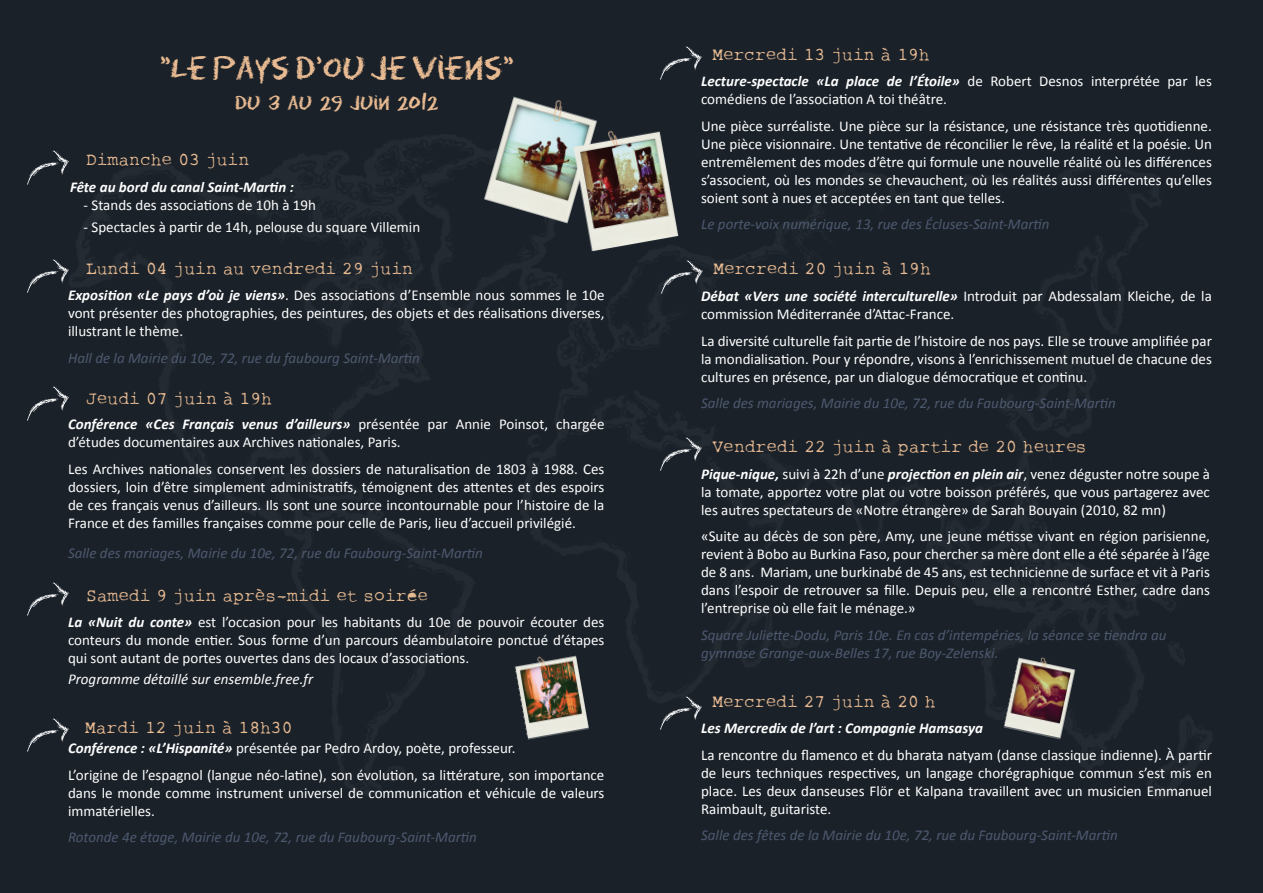
<style>
.page{position:relative;width:1263px;height:893px;background:#1a2129}
.page>*{position:absolute;margin:0;border:0;box-sizing:border-box;transform-origin:0 0}
.t1{font:30px "Eraser";color:#e9bb92}
.t2{font:18px "Rough Typewriter";color:#e9bb92}
.t3{font:18px "Eraser";color:#e9bb92}
.t4{font:15px/18px "Calibri";color:#fff;text-align:justify}
.t5{font:italic 15px/18px "Calibri";color:#4d596f}
.t6{font:italic 700 15px "Calibri";color:#fff}
.t7{font:italic 15px "Calibri";color:#fff}
.s1{font-weight:700;font-style:italic}
</style>
<div class="page">
<img style="left:28px;top:151px;width:40px;height:33px">
<img style="left:28px;top:259px;width:40px;height:33px">
<img style="left:28px;top:387px;width:40px;height:33px">
<img style="left:28px;top:583px;width:40px;height:32px">
<img style="left:28px;top:719px;width:40px;height:32px">
<img style="left:661px;top:46px;width:40px;height:33px">
<img style="left:662px;top:260px;width:40px;height:33px">
<img style="left:661px;top:438px;width:40px;height:32px">
<img style="left:661px;top:696px;width:40px;height:33px">
<img style="left:484px;top:96px;width:113px;height:128px">
<img style="left:570px;top:121px;width:109px;height:131px">
<img style="left:1003px;top:657px;width:73px;height:83px">
<img style="left:514px;top:655px;width:75px;height:85px">
<p class="t1" style="left:160px;top:51px;width:355px">"LE PAYS D’OU JE VIENS"</p>
<p class="t3" style="left:235px;top:93px;width:205px">DU 3 AU 29 JUIN 2012</p>
<p class="t2" style="left:86px;top:148px;width:165px">Dimanche 03 juin</p>
<p class="t6" style="left:70px;top:177px;width:225px">Fête au bord du canal Saint-Martin :</p>
<p class="t4" style="left:84px;top:196px;width:234px">- Stands des associations de 10h à 19h</p>
<p class="t4" style="left:84px;top:218px;width:338px">- Spectacles à partir de 14h, pelouse du square Villemin</p>
<p class="t2" style="left:86px;top:257px;width:328px">Lundi 04 juin au vendredi 29 juin</p>
<p class="t4" style="left:68px;top:286px;width:538px"><span class="s1">Exposition «Le pays d’où je viens»</span>. Des associations d’Ensemble nous sommes le 10e vont présenter des photographies, des peintures, des objets et des réalisations diverses, illustrant le thème.</p>
<p class="t5" style="left:68px;top:348px;width:353px">Hall de la Mairie du 10e, 72, rue du faubourg Saint-Martin</p>
<p class="t2" style="left:86px;top:388px;width:187px">Jeudi 07 juin à 19h</p>
<p class="t4" style="left:68px;top:415px;width:538px"><span class="s1">Conférence «Ces Français venus d’ailleurs»</span> présentée par Annie Poinsot, chargée d’études documentaires aux Archives nationales, Paris.</p>
<p class="t4" style="left:68px;top:460px;width:538px">Les Archives nationales conservent les dossiers de naturalisation de 1803 à 1988. Ces dossiers, loin d’être simplement administratifs, témoignent des attentes et des espoirs de ces français venus d’ailleurs. Ils sont une source incontournable pour l’histoire de la France et des familles françaises comme pour celle de Paris, lieu d’accueil privilégié.</p>
<p class="t5" style="left:68px;top:543px;width:416px">Salle des mariages, Mairie du 10e, 72, rue du Faubourg-Saint-Martin</p>
<p class="t2" style="left:86px;top:584px;width:344px">Samedi 9 juin après-midi et soirée</p>
<p class="t4" style="left:68px;top:613px;width:538px"><span class="s1">La «Nuit du conte»</span> est l’occasion pour les habitants du 10e de pouvoir écouter des conteurs du monde entier. Sous forme d’un parcours déambulatoire ponctué d’étapes qui sont autant de portes ouvertes dans des locaux d’associations.</p>
<p class="t7" style="left:68px;top:669px;width:247px">Programme détaillé sur ensemble.free.fr</p>
<p class="t2" style="left:85px;top:716px;width:209px">Mardi 12 juin à 18h30</p>
<p class="t4" style="left:68px;top:739px;width:449px"><span class="s1">Conférence : «L’Hispanité»</span> présentée par Pedro Ardoy, poète, professeur.</p>
<p class="t4" style="left:68px;top:766px;width:538px">L’origine de l’espagnol (langue néo-latine), son évolution, sa littérature, son importance dans le monde comme instrument universel de communication et véhicule de valeurs immatérielles.</p>
<p class="t5" style="left:68px;top:828px;width:410px">Rotonde 4e étage, Mairie du 10e, 72, rue du Faubourg-Saint-Martin</p>
<p class="t2" style="left:712px;top:44px;width:219px">Mercredi 13 juin à 19h</p>
<p class="t4" style="left:701px;top:72px;width:512px"><span class="s1">Lecture-spectacle «La place de l’Étoile»</span> de Robert Desnos interprétée par les comédiens de l’association A toi théâtre.</p>
<p class="t4" style="left:701px;top:117px;width:512px">Une pièce surréaliste. Une pièce sur la résistance, une résistance très quotidienne.<br>Une pièce visionnaire. Une tentative de réconcilier le rêve, la réalité et la poésie. Un entremêlement des modes d’être qui formule une nouvelle réalité où les différences s’associent, où les mondes se chevauchent, où les réalités aussi différentes qu’elles soient sont à nues et acceptées en tant que telles.</p>
<p class="t5" style="left:701px;top:215px;width:350px">Le porte-voix numérique, 13, rue des Écluses-Saint-Martin</p>
<p class="t2" style="left:713px;top:258px;width:219px">Mercredi 20 juin à 19h</p>
<p class="t4" style="left:701px;top:287px;width:512px"><span class="s1">Débat «Vers une société interculturelle»</span> Introduit par Abdessalam Kleiche, de la commission Méditerranée d’Attac-France.</p>
<p class="t4" style="left:701px;top:332px;width:512px">La diversité culturelle fait partie de l’histoire de nos pays. Elle se trouve amplifiée par la mondialisation. Pour y répondre, visons à l’enrichissement mutuel de chacune des cultures en présence, par un dialogue démocratique et continu.</p>
<p class="t5" style="left:701px;top:394px;width:416px">Salle des mariages, Mairie du 10e, 72, rue du Faubourg-Saint-Martin</p>
<p class="t2" style="left:712px;top:435px;width:376px">Vendredi 22 juin à partir de 20 heures</p>
<p class="t4" style="left:701px;top:465px;width:510px"><span class="s1">Pique-nique,</span> suivi à 22h d’une <span class="s1">projection en plein air</span>, venez déguster notre soupe à la tomate, apportez votre plat ou votre boisson préférés, que vous partagerez avec les autres spectateurs de «Notre étrangère» de Sarah Bouyain (2010, 82 mn)</p>
<p class="t4" style="left:701px;top:527px;width:510px">«Suite au décès de son père, Amy, une jeune métisse vivant en région parisienne, revient à Bobo au Burkina Faso, pour chercher sa mère dont elle a été séparée à l’âge de 8 ans. Mariam, une burkinabé de 45 ans, est technicienne de surface et vit à Paris dans l’espoir de retrouver sa fille. Depuis peu, elle a rencontré Esther, cadre dans l’entreprise où elle fait le ménage.»</p>
<p class="t5" style="left:701px;top:625px;width:467px">Square Juliette-Dodu, Paris 10e. En cas d’intempéries, la séance se tiendra au gymnase Grange-aux-Belles 17, rue Boy-Zelenski.</p>
<p class="t2" style="left:712px;top:690px;width:225px">Mercredi 27 juin à 20 h</p>
<p class="t6" style="left:701px;top:718px;width:283px">Les Mercredix de l’art : Compagnie Hamsasya</p>
<p class="t4" style="left:701px;top:746px;width:512px">La rencontre du flamenco et du bharata natyam (danse classique indienne). À partir de leurs techniques respectives, un langage chorégraphique commun s’est mis en place. Les deux danseuses Flör et Kalpana travaillent avec un musicien Emmanuel Raimbault, guitariste.</p>
<p class="t5" style="left:701px;top:825px;width:418px">Salle des fêtes de la Mairie du 10e, 72, rue du Faubourg-Saint-Martin</p>
</div>
